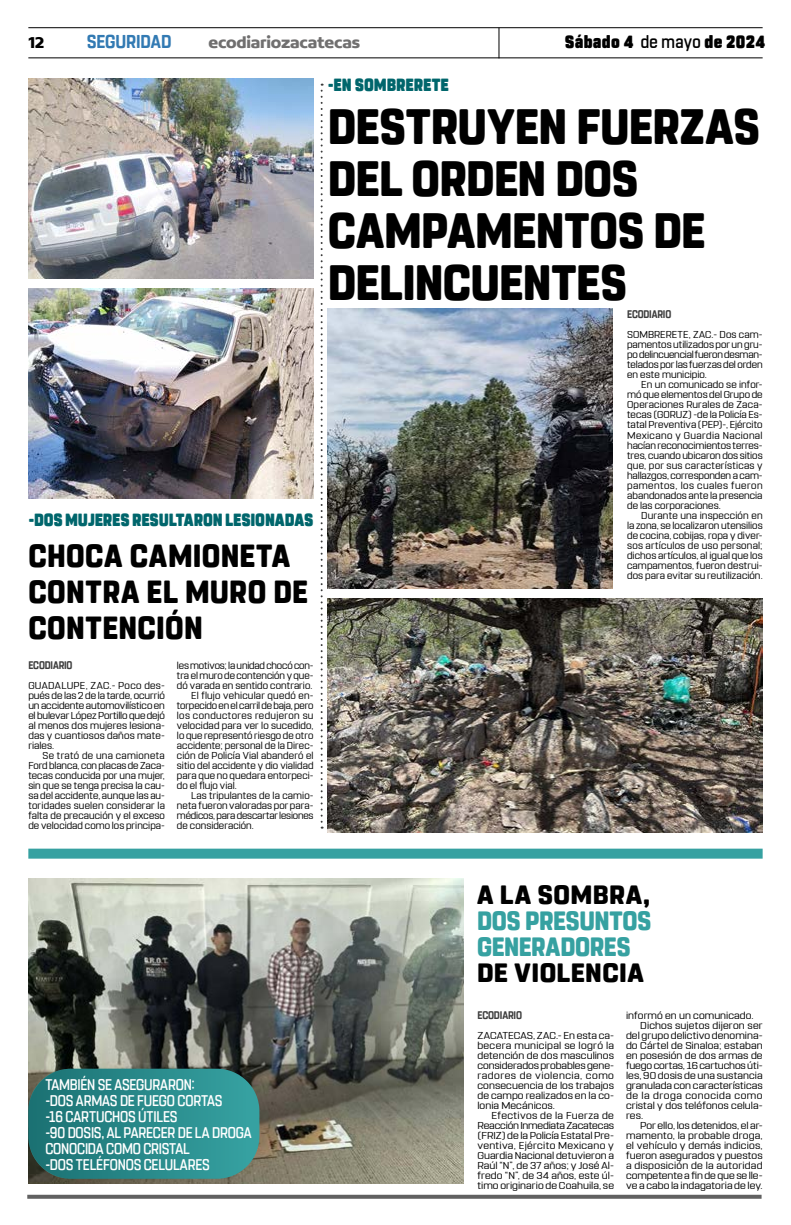
<style>
.page{position:relative;width:791px;height:1225px;background:#fff}
.page>*{position:absolute;margin:0;border:0;box-sizing:border-box;transform-origin:0 0}
._1_2_cabeza_nota_secundaria{font:800 49.5px/52px "Rohn Rounded";letter-spacing:-.01em;color:#000;scale:.92 1}
._1_2_cabeza_nota_secundaria-2{font:800 31.9px/36px "Rohn Rounded";letter-spacing:.01em;color:#000;scale:.93 1}
._1_2_cabeza_nota_secundaria-3{font:800 26.4px "Rohn Rounded";letter-spacing:-.015em;color:#36a1a1;scale:.91 1}
._1_2_cabeza_nota_secundaria-4{font:800 26.4px "Rohn Rounded";letter-spacing:.01em;color:#000}
._3_1_cuerpo_texto{font:700 18.6px "Rohn Rounded";letter-spacing:-.01em;color:#327ab3;scale:.91 1}
._3_0_cuerpo_texto_1er_parrafo{font:900 17.6px "Rohn Rounded";letter-spacing:-.005em;color:#00666c;scale:.87 1}
._3_1_cuerpo_texto-2{font:900 17.6px "Rohn Rounded";letter-spacing:.02em;color:#000;scale:.91 1}
._3_1_cuerpo_texto-3{font:700 16.9px "Concord";letter-spacing:-.01em;color:#706f6f}
._3_1_cuerpo_texto-4{font:700 16.9px "Concord";color:#000}
._3_0_cuerpo_texto_1er_parrafo-2{font:500 15.4px "Rohn Rounded";letter-spacing:-.01em;color:#fff;scale:.87 1}
._3_0_cuerpo_texto_1er_parrafo-3{font:700 11px "Rohn Rounded";letter-spacing:-.015em;color:#3d3d3d;scale:.87 1}
._3_0_cuerpo_texto_1er_parrafo-4{font:700 11px "Rohn Rounded";letter-spacing:-.015em;color:#3d3d3d;scale:.88 1}
._3_0_cuerpo_texto_1er_parrafo-5{font:10px/10px "Rohn Rounded";letter-spacing:.005em;color:#000;text-align:justify;scale:1.12 1}
._3_0_cuerpo_texto_1er_parrafo-6{font:10px/10px "Rohn Rounded";letter-spacing:.005em;color:#000;text-align:justify;scale:1.06 1}
._3_0_cuerpo_texto_1er_parrafo-7{font:10px/10px "Rohn Rounded";letter-spacing:.005em;color:#000;text-align:justify;scale:1.05 1}
._3_0_cuerpo_texto_1er_parrafo-8{font:10px/10px "Rohn Rounded";letter-spacing:.005em;color:#000;text-align:justify;scale:1.07 1}
.s1{font-weight:500}
</style>
<div class="page">
<hr style="left:28px;top:27px;width:735px;height:1px;background:#000">
<hr style="left:28px;top:57px;width:735px;height:1px;background:#000">
<hr style="left:498px;top:28px;width:1px;height:30px;background:#000">
<svg style="left:27px;top:1194px;width:734px;height:4px;background:#7f7f7f"></svg>
<div style="left:28px;top:848px;width:735px;height:10px;background:#36a1a1"></div>
<img style="left:28px;top:878px;width:435px;height:305px">
<div style="left:28px;top:1068px;width:231px;height:110px;background:#36a1a1;border-radius:43px"></div>
<svg style="left:28px;top:1068px;width:219px;height:110px"></svg>
<img style="left:28px;top:78px;width:286px;height:200px">
<img style="left:28px;top:288px;width:286px;height:211px">
<img style="left:328px;top:308px;width:285px;height:280px">
<img style="left:328px;top:598px;width:435px;height:234px">
<svg style="left:321px;top:84px;width:2px;height:744px"></svg>
<p class="_3_1_cuerpo_texto-4" style="left:28px;top:32px;width:18px">12</p>
<p class="_3_1_cuerpo_texto" style="left:87px;top:31px;width:95px">SEGURIDAD</p>
<p class="_3_1_cuerpo_texto-3" style="left:208px;top:32px;width:153px">ecodiariozacatecas</p>
<p class="_3_1_cuerpo_texto-2" style="left:565px;top:32px;width:222px">Sábado 4 <span class="s1">de mayo</span> de 2024</p>
<p class="_3_0_cuerpo_texto_1er_parrafo" style="left:28px;top:510px;width:329px">-DOS MUJERES RESULTARON LESIONADAS</p>
<p class="_1_2_cabeza_nota_secundaria-2" style="left:28px;top:538px;width:302px">CHOCA CAMIONETA<br>CONTRA EL MURO DE<br>CONTENCIÓN</p>
<p class="_3_0_cuerpo_texto_1er_parrafo-3" style="left:28px;top:658px;width:52px">ECODIARIO</p>
<p class="_3_0_cuerpo_texto_1er_parrafo-8" style="left:28px;top:680px;width:129px">GUADALUPE, ZAC.- Poco des&shy;pués de las 2 de la tarde, ocurrió un accidente automovilístico en el bulevar López Portillo que dejó al menos dos mujeres lesiona&shy;das y cuantiosos daños mate&shy;riales.</p>
<p class="_3_0_cuerpo_texto_1er_parrafo-7" style="left:28px;top:750px;width:132px;text-indent:14px">Se trató de una camioneta Ford blanca, con placas de Zaca&shy;tecas conducida por una mujer, sin que se tenga precisa la cau&shy;sa del accidente, aunque las au&shy;toridades suelen considerar la falta de precaución y el exceso de velocidad como los principa-</p>
<p class="_3_0_cuerpo_texto_1er_parrafo-7" style="left:177px;top:660px;width:132px">les motivos; la unidad chocó con&shy;tra el muro de contención y que&shy;dó varada en sentido contrario.</p>
<p class="_3_0_cuerpo_texto_1er_parrafo-7" style="left:177px;top:690px;width:132px;text-indent:14px">El flujo vehicular quedó en&shy;torpecido en el carril de baja, pero los conductores redujeron su velocidad para ver lo sucedido, lo que representó riesgo de otro accidente; personal de la Direc&shy;ción de Policía Vial abanderó el sitio del accidente y dio vialidad para que no quedara entorpeci&shy;do el flujo vial.</p>
<p class="_3_0_cuerpo_texto_1er_parrafo-7" style="left:177px;top:790px;width:132px;text-indent:14px">Las tripulantes de la camio&shy;neta fueron valoradas por para&shy;médicos, para descartar lesiones de consideración.</p>
<p class="_3_0_cuerpo_texto_1er_parrafo" style="left:328px;top:75px;width:141px">-EN SOMBRERETE</p>
<p class="_1_2_cabeza_nota_secundaria" style="left:328px;top:101px;width:471px">DESTRUYEN FUERZAS<br>DEL ORDEN DOS</p>
<p class="_1_2_cabeza_nota_secundaria" style="left:328px;top:205px;width:412px">CAMPAMENTOS DE<br>DELINCUENTES</p>
<p class="_3_0_cuerpo_texto_1er_parrafo-3" style="left:627px;top:308px;width:52px">ECODIARIO</p>
<p class="_3_0_cuerpo_texto_1er_parrafo-6" style="left:627px;top:330px;width:129px">SOMBRERETE, ZAC.- Dos cam&shy;pamentos utilizados por un gru&shy;po delincuencial fueron desman&shy;telados por las fuerzas del orden en este municipio.</p>
<p class="_3_0_cuerpo_texto_1er_parrafo-6" style="left:627px;top:380px;width:129px;text-indent:14px">En un comunicado se infor&shy;mó que elementos del Grupo de Operaciones Rurales de Zaca&shy;tecas (GORUZ) -de la Policía Es&shy;tatal Preventiva (PEP)-, Ejército Mexicano y Guardia Nacional hacían reconocimientos terres&shy;tres, cuando ubicaron dos sitios que, por sus características y hallazgos, corresponden a cam&shy;pamentos, los cuales fueron abandonados ante la presencia de las corporaciones.</p>
<p class="_3_0_cuerpo_texto_1er_parrafo-6" style="left:627px;top:510px;width:129px;text-indent:14px">Durante una inspección en la zona, se localizaron utensilios de cocina, cobijas, ropa y diver&shy;sos artículos de uso personal; dichos artículos, al igual que los campamentos, fueron destrui&shy;dos para evitar su reutilización.</p>
<p class="_3_0_cuerpo_texto_1er_parrafo-2" style="left:45px;top:1075px;width:173px">TAMBIÉN SE ASEGURARON:</p>
<p class="_3_0_cuerpo_texto_1er_parrafo-2" style="left:45px;top:1091px;width:205px">-DOS ARMAS DE FUEGO CORTAS</p>
<p class="_3_0_cuerpo_texto_1er_parrafo-2" style="left:45px;top:1107px;width:153px">-16 CARTUCHOS ÚTILES</p>
<p class="_3_0_cuerpo_texto_1er_parrafo-2" style="left:45px;top:1123px;width:239px">-90 DOSIS, AL PARECER DE LA DROGA</p>
<p class="_3_0_cuerpo_texto_1er_parrafo-2" style="left:45px;top:1139px;width:167px">CONOCIDA COMO CRISTAL</p>
<p class="_3_0_cuerpo_texto_1er_parrafo-2" style="left:45px;top:1155px;width:190px">-DOS TELÉFONOS CELULARES</p>
<p class="_1_2_cabeza_nota_secundaria-4" style="left:477px;top:879px;width:175px">A LA SOMBRA,</p>
<p class="_1_2_cabeza_nota_secundaria-3" style="left:477px;top:905px;width:193px">DOS PRESUNTOS</p>
<p class="_1_2_cabeza_nota_secundaria-3" style="left:477px;top:931px;width:170px">GENERADORES</p>
<p class="_1_2_cabeza_nota_secundaria-4" style="left:477px;top:957px;width:168px">DE VIOLENCIA</p>
<p class="_3_0_cuerpo_texto_1er_parrafo-4" style="left:477px;top:1008px;width:52px">ECODIARIO</p>
<p class="_3_0_cuerpo_texto_1er_parrafo-5" style="left:477px;top:1030px;width:123px">ZACATECAS, ZAC.- En esta ca&shy;becera municipal se logró la detención de dos masculinos considerados probables gene&shy;radores de violencia, como consecuencia de los trabajos de campo realizados en la co&shy;lonia Mecánicos.</p>
<p class="_3_0_cuerpo_texto_1er_parrafo-5" style="left:477px;top:1110px;width:123px;text-indent:14px">Efectivos de la Fuerza de Reacción Inmediata Zacatecas (FRIZ) de la Policía Estatal Pre&shy;ventiva, Ejército Mexicano y Guardia Nacional detuvieron a Raúl “N”, de 37 años; y José Al&shy;fredo “N”, de 34 años, este úl&shy;timo originario de Coahuila, se</p>
<p class="_3_0_cuerpo_texto_1er_parrafo-5" style="left:626px;top:1010px;width:115px">informó en un comunicado.</p>
<p class="_3_0_cuerpo_texto_1er_parrafo-5" style="left:626px;top:1020px;width:123px;text-indent:14px">Dichos sujetos dijeron ser del grupo delictivo denomina&shy;do Cártel de Sinaloa; estaban en posesión de dos armas de fuego cortas, 16 cartuchos úti&shy;les, 90 dosis de una sustancia granulada con características de la droga conocida como cristal y dos teléfonos celula&shy;res.</p>
<p class="_3_0_cuerpo_texto_1er_parrafo-5" style="left:626px;top:1120px;width:123px;text-indent:14px">Por ello, los detenidos, el ar&shy;mamento, la probable droga, el vehículo y demás indicios, fueron asegurados y puestos a disposición de la autoridad competente a fin de que se lle&shy;ve a cabo la indagatoria de ley.</p>
</div>
